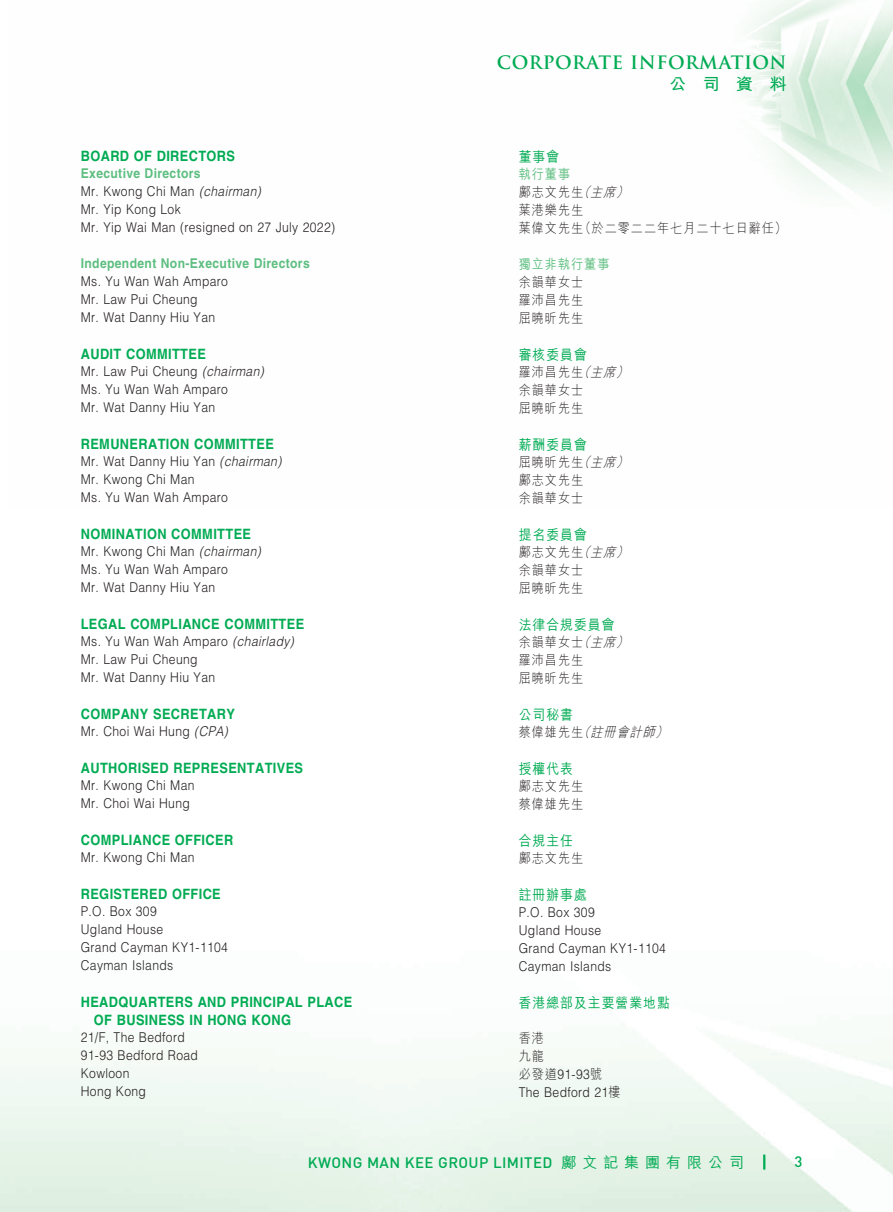
<style>
.page{position:relative;width:893px;height:1212px;background:#fff}
.page>*{position:absolute;margin:0;border:0;box-sizing:border-box;transform-origin:0 0}
.t1{font:700 18px "Trajan Pro";letter-spacing:.03em;color:#00ab53}
.t2{font:700 16.5px "M Hei HK";color:#00ab53;scale:1.05 1}
.t3{font:500 15px "DIN Pro";letter-spacing:.025em;color:#00ab53}
.t4{font:700 14.25px/18px "Helvetica LT Std";letter-spacing:.03em;color:#00ab53;scale:.9 1}
.t5{font:500 14.25px "M Hei HK";letter-spacing:.08em;color:#00ab53;scale:.9 1}
.t6{font:300 13.5px/18px "Helvetica LT Std";letter-spacing:.03em;color:#231f20;scale:.9 1}
.t7{font:300 13.5px/18px "M Hei HK";letter-spacing:.08em;color:#231f20;scale:.9 1}
.t8{font:700 13.5px "Helvetica LT Std";letter-spacing:.03em;color:#5dbe80;scale:.9 1}
.t9{font:italic 300 13.5px "M Hei HK";color:#231f20;scale:.9 1}
.t10{font:500 13.5px "M Hei HK";letter-spacing:.08em;color:#5dbe80;scale:.9 1}
.s1{font-weight:700;color:#5dbe80}
.s2{font-style:italic}
.s3{font-weight:500;color:#5dbe80}
.s4{font-style:normal}
.s5{font-family:"M Hei HK"}
</style>
<div class="page">
<img style="left:745px;top:0;width:148px;height:194px">
<img style="left:0;top:1042px;width:893px;height:170px">
<svg style="left:763px;top:1154px;width:2px;height:15px"></svg>
<p class="t4" style="left:81px;top:146px;width:173px">BOARD OF DIRECTORS</p>
<p class="t6" style="left:81px;top:164px;width:284px"><span class="s1">Executive Directors<br></span>Mr. Kwong Chi Man <span class="s2">(chairman)<br></span>Mr. Yip Kong Lok<br>Mr. Yip Wai Man (resigned on 27 July 2022)</p>
<p class="t8" style="left:81px;top:255px;width:256px">Independent Non-Executive Directors</p>
<p class="t6" style="left:81px;top:272px;width:165px">Ms. Yu Wan Wah Amparo<br>Mr. Law Pui Cheung<br>Mr. Wat Danny Hiu Yan</p>
<p class="t4" style="left:81px;top:344px;width:140px">AUDIT COMMITTEE</p>
<p class="t6" style="left:81px;top:362px;width:205px">Mr. Law Pui Cheung <span class="s2">(chairman)<br></span>Ms. Yu Wan Wah Amparo<br>Mr. Wat Danny Hiu Yan</p>
<p class="t4" style="left:81px;top:434px;width:216px">REMUNERATION COMMITTEE</p>
<p class="t6" style="left:81px;top:452px;width:224px">Mr. Wat Danny Hiu Yan <span class="s2">(chairman)<br></span>Mr. Kwong Chi Man<br>Ms. Yu Wan Wah Amparo</p>
<p class="t4" style="left:81px;top:524px;width:191px">NOMINATION COMMITTEE</p>
<p class="t6" style="left:81px;top:542px;width:202px">Mr. Kwong Chi Man <span class="s2">(chairman)<br></span>Ms. Yu Wan Wah Amparo<br>Mr. Wat Danny Hiu Yan</p>
<p class="t4" style="left:81px;top:614px;width:250px">LEGAL COMPLIANCE COMMITTEE</p>
<p class="t6" style="left:81px;top:632px;width:238px">Ms. Yu Wan Wah Amparo <span class="s2">(chairlady)<br></span>Mr. Law Pui Cheung<br>Mr. Wat Danny Hiu Yan</p>
<p class="t4" style="left:81px;top:704px;width:173px">COMPANY SECRETARY</p>
<p class="t6" style="left:81px;top:722px;width:165px">Mr. Choi Wai Hung <span class="s2">(CPA)</span></p>
<p class="t4" style="left:81px;top:758px;width:249px">AUTHORISED REPRESENTATIVES</p>
<p class="t6" style="left:81px;top:776px;width:128px">Mr. Kwong Chi Man<br>Mr. Choi Wai Hung</p>
<p class="t4" style="left:81px;top:830px;width:171px">COMPLIANCE OFFICER</p>
<p class="t6" style="left:81px;top:848px;width:128px">Mr. Kwong Chi Man</p>
<p class="t4" style="left:81px;top:884px;width:157px">REGISTERED OFFICE</p>
<p class="t6" style="left:81px;top:902px;width:165px">P.O. Box 309<br>Ugland House<br>Grand Cayman KY1-1104<br>Cayman Islands</p>
<p class="t4" style="left:94px;top:992px;width:289px;text-indent:-13px">HEADQUARTERS AND PRINCIPAL PLACE<br>OF BUSINESS IN HONG KONG</p>
<p class="t6" style="left:81px;top:1028px;width:132px">21/F, The Bedford<br>91-93 Bedford Road<br>Kowloon<br>Hong Kong</p>
<h1 class="t1" style="left:497px;top:51px;width:291px">CORPORATE INFORMATION</h1>
<p class="t2" style="left:669px;top:72px;width:113px">公司資料</p>
<p class="t5" style="left:519px;top:146px;width:46px">董事會</p>
<p class="t7" style="left:519px;top:164px;width:299px"><span class="s3">執行董事<br></span>鄺志文先生<span class="s2">（主席）<br></span>葉港樂先生<br>葉偉文先生（於二零二二年七月二十七日辭任）</p>
<p class="t10" style="left:519px;top:254px;width:102px">獨立非執行董事</p>
<p class="t7" style="left:519px;top:272px;width:73px;text-align:justify">余韻華女士羅沛昌先生屈曉昕先生</p>
<p class="t5" style="left:519px;top:344px;width:77px">審核委員會</p>
<p class="t7" style="left:519px;top:362px;width:128px">羅沛昌先生<span class="s2">（主席）</span>余韻華女士<br>屈曉昕先生</p>
<p class="t5" style="left:519px;top:434px;width:77px">薪酬委員會</p>
<p class="t7" style="left:519px;top:452px;width:128px">屈曉昕先生<span class="s2">（主席）</span>鄺志文先生<br>余韻華女士</p>
<p class="t5" style="left:519px;top:524px;width:77px">提名委員會</p>
<p class="t7" style="left:519px;top:542px;width:128px">鄺志文先生<span class="s2">（主席）</span>余韻華女士<br>屈曉昕先生</p>
<p class="t5" style="left:519px;top:614px;width:108px">法律合規委員會</p>
<p class="t7" style="left:519px;top:632px;width:128px">余韻華女士<span class="s2">（主席）</span>羅沛昌先生<br>屈曉昕先生</p>
<p class="t5" style="left:519px;top:704px;width:62px">公司秘書</p>
<p class="t9" style="left:519px;top:722px;width:172px"><span class="s4">蔡偉雄先生</span>（註冊會計師）</p>
<p class="t5" style="left:519px;top:758px;width:62px">授權代表</p>
<p class="t7" style="left:519px;top:776px;width:73px">鄺志文先生蔡偉雄先生</p>
<p class="t5" style="left:519px;top:830px;width:62px">合規主任</p>
<p class="t7" style="left:519px;top:848px;width:73px">鄺志文先生</p>
<p class="t5" style="left:519px;top:884px;width:77px">註冊辦事處</p>
<p class="t6" style="left:519px;top:903px;width:165px">P.O. Box 309<br>Ugland House<br>Grand Cayman KY1-1104<br>Cayman Islands</p>
<p class="t5" style="left:519px;top:992px;width:169px">香港總部及主要營業地點</p>
<p class="t7" style="left:519px;top:1028px;width:30px">香港九龍</p>
<p class="t6" style="left:519px;top:1065px;width:115px"><span class="s5">必發道</span>91-93<span class="s5">號<br></span>The Bedford 21<span class="s5">樓</span></p>
<p class="t3" style="left:308px;top:1152px;width:438px">KWONG MAN KEE GROUP LIMITED <span class="s5">鄺文記集團有限公司</span></p>
<p class="t3" style="left:794px;top:1152px;width:9px">3</p>
</div>
